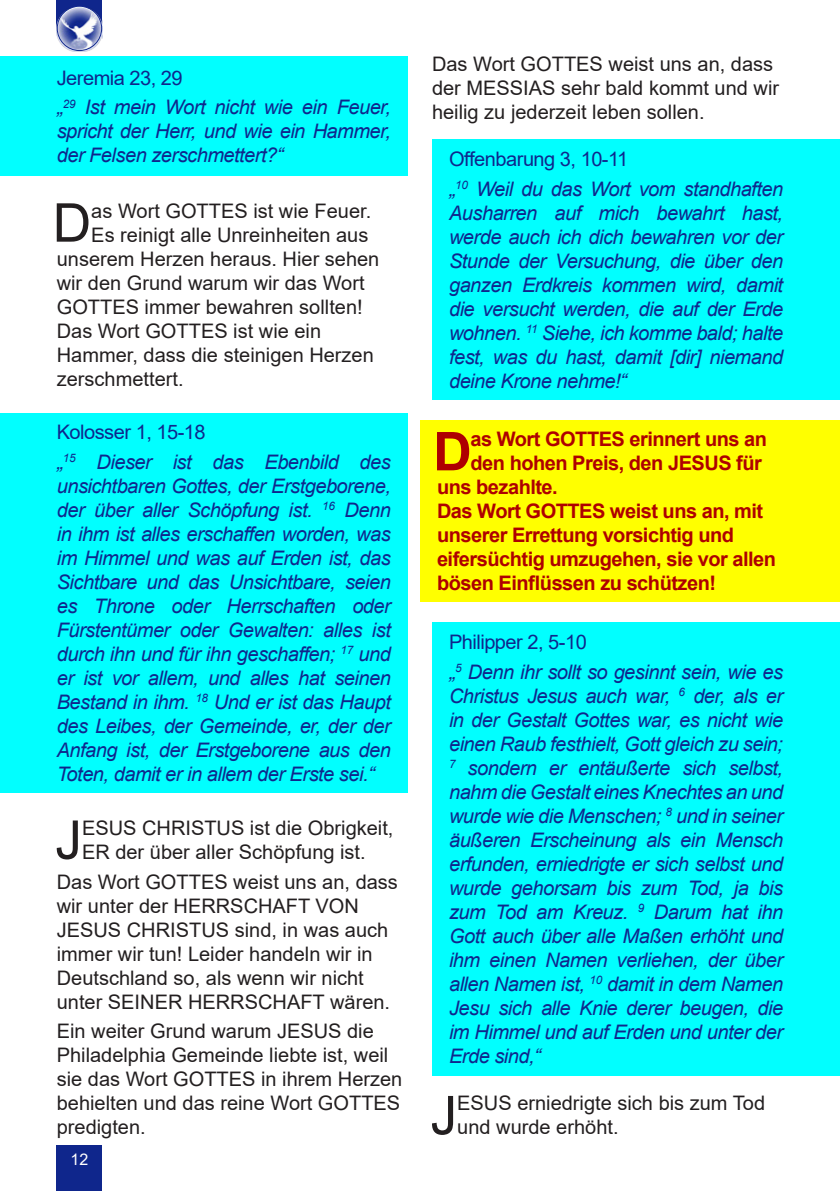
<style>
.page{position:relative;width:840px;height:1191px;background:#fff}
.page>*{position:absolute;margin:0;border:0;box-sizing:border-box;transform-origin:0 0}
.t1{font:53.6px "Arial";color:#231f20}
.t2{font:700 53.6px "Arial";color:#ae0001}
.t3{font:italic 20px/24px "Arial";letter-spacing:-.025em;color:#0f268c;text-align:justify}
.t4{font:20px/24px "Arial";color:#231f20}
.t5{font:700 20px/24px "Arial";letter-spacing:-.025em;color:#ae0001}
.t6{font:20px "Arial";letter-spacing:-.025em;color:#0f268c}
.t7{font:16px "Arial";color:#fff}
</style>
<div class="page">
<div style="left:57px;top:1145px;width:45px;height:46px;background:#0f268c"></div>
<div style="left:57px;top:0;width:45px;height:28px;background:#0f268c"></div>
<img style="left:57px;top:8px;width:45px;height:43px">
<div style="left:57px;top:6px;width:45px;height:45px;border:1px solid #0f268c;border-radius:50%"></div>
<div style="left:0;top:57px;width:408px;height:119px;background:#01ffff"></div>
<div style="left:0;top:413px;width:408px;height:380px;background:#01ffff"></div>
<div style="left:432px;top:139px;width:407px;height:261px;background:#01ffff"></div>
<div style="left:420px;top:420px;width:419px;height:182px;background:#ff0"></div>
<div style="left:432px;top:622px;width:407px;height:453px;background:#01ffff"></div>
<hr style="left:839px;top:142px;width:1px;height:691px;background:#01ffff">
<hr style="left:839px;top:917px;width:1px;height:142px;background:#01ffff">
<p class="t6" style="left:57px;top:64px;width:127px">Jeremia 23, 29</p>
<p class="t3" style="left:57px;top:96px;width:335px">„<sup>29</sup> Ist mein Wort nicht wie ein Feuer, spricht der Herr, und wie ein Hammer, der Felsen zerschmettert?“</p>
<p class="t1" style="left:53px;top:186px;width:40px">D</p>
<p class="t4" style="left:91px;top:198px;width:281px">as Wort GOTTES ist wie Feuer.</p>
<p class="t4" style="left:91px;top:222px;width:278px">Es reinigt alle Unreinheiten aus</p>
<p class="t4" style="left:57px;top:246px;width:324px">unserem Herzen heraus. Hier sehen</p>
<p class="t4" style="left:57px;top:270px;width:309px">wir den Grund warum wir das Wort</p>
<p class="t4" style="left:57px;top:294px;width:307px">GOTTES immer bewahren sollten!</p>
<p class="t4" style="left:57px;top:318px;width:266px">Das Wort GOTTES ist wie ein</p>
<p class="t4" style="left:57px;top:342px;width:318px">Hammer, dass die steinigen Herzen</p>
<p class="t4" style="left:57px;top:366px;width:128px">zerschmettert.</p>
<p class="t6" style="left:57px;top:418px;width:150px">Kolosser 1, 15-18</p>
<p class="t3" style="left:57px;top:450px;width:335px">„<sup>15</sup> Dieser ist das Ebenbild des unsichtbaren Gottes, der Erstgeborene, der über aller Schöpfung ist. <sup>16</sup> Denn in ihm ist alles erschaffen worden, was im Himmel und was auf Erden ist, das Sichtbare und das Unsichtbare, seien es Throne oder Herrschaften oder Fürstentümer oder Gewalten: alles ist durch ihn und für ihn geschaffen; <sup>17</sup> und er ist vor allem, und alles hat seinen Bestand in ihm. <sup>18</sup> Und er ist das Haupt des Leibes, der Gemeinde, er, der der Anfang ist, der Erstgeborene aus den Toten, damit er in allem der Erste sei.“</p>
<p class="t1" style="left:55px;top:803px;width:28px">J</p>
<p class="t4" style="left:82px;top:815px;width:313px">ESUS CHRISTUS ist die Obrigkeit,<br>ER der über aller Schöpfung ist.</p>
<p class="t4" style="left:57px;top:869px;width:342px">Das Wort GOTTES weist uns an, dass wir unter der HERRSCHAFT VON<br>JESUS CHRISTUS sind, in was auch immer wir tun! Leider handeln wir in<br>Deutschland so, als wenn wir nicht unter SEINER HERRSCHAFT wären.</p>
<p class="t4" style="left:57px;top:1019px;width:347px">Ein weiter Grund warum JESUS die<br>Philadelphia Gemeinde liebte ist, weil sie das Wort GOTTES in ihrem Herzen behielten und das reine Wort GOTTES predigten.</p>
<p class="t7" style="left:70px;top:1148px;width:19px">12</p>
<p class="t4" style="left:432px;top:52px;width:348px">Das Wort GOTTES weist uns an, dass der MESSIAS sehr bald kommt und wir heilig zu jederzeit leben sollen.</p>
<p class="t6" style="left:449px;top:145px;width:181px">Offenbarung 3, 10-11</p>
<p class="t3" style="left:449px;top:177px;width:335px">„<sup>10</sup> Weil du das Wort vom standhaften Ausharren auf mich bewahrt hast, werde auch ich dich bewahren vor der Stunde der Versuchung, die über den ganzen Erdkreis kommen wird, damit die versucht werden, die auf der Erde wohnen. <sup>11</sup> Siehe, ich komme bald; halte fest, was du hast, damit [dir] niemand deine Krone nehme!“</p>
<p class="t2" style="left:433px;top:414px;width:40px">D</p>
<p class="t5" style="left:470px;top:427px;width:298px">as Wort GOTTES erinnert uns an</p>
<p class="t5" style="left:470px;top:451px;width:293px">den hohen Preis, den JESUS für</p>
<p class="t5" style="left:437px;top:475px;width:122px">uns bezahlte.</p>
<p class="t5" style="left:437px;top:499px;width:340px">Das Wort GOTTES weist uns an, mit unserer Errettung vorsichtig und eifersüchtig umzugehen, sie vor allen bösen Einflüssen zu schützen!</p>
<p class="t6" style="left:449px;top:628px;width:139px">Philipper 2, 5-10</p>
<p class="t3" style="left:449px;top:660px;width:335px">„<sup>5</sup> Denn ihr sollt so gesinnt sein, wie es Christus Jesus auch war, <sup>6</sup> der, als er in der Gestalt Gottes war, es nicht wie einen Raub festhielt, Gott gleich zu sein; <sup>7</sup> sondern er entäußerte sich selbst, nahm die Gestalt eines Knechtes an und wurde wie die Menschen; <sup>8</sup> und in seiner äußeren Erscheinung als ein Mensch erfunden, erniedrigte er sich selbst und wurde gehorsam bis zum Tod, ja bis zum Tod am Kreuz. <sup>9</sup> Darum hat ihn Gott auch über alle Maßen erhöht und ihm einen Namen verliehen, der über allen Namen ist, <sup>10</sup> damit in dem Namen Jesu sich alle Knie derer beugen, die im Himmel und auf Erden und unter der Erde sind,“</p>
<p class="t1" style="left:430px;top:1078px;width:28px">J</p>
<p class="t4" style="left:457px;top:1091px;width:309px">ESUS erniedrigte sich bis zum Tod und wurde erhöht.</p>
</div>
